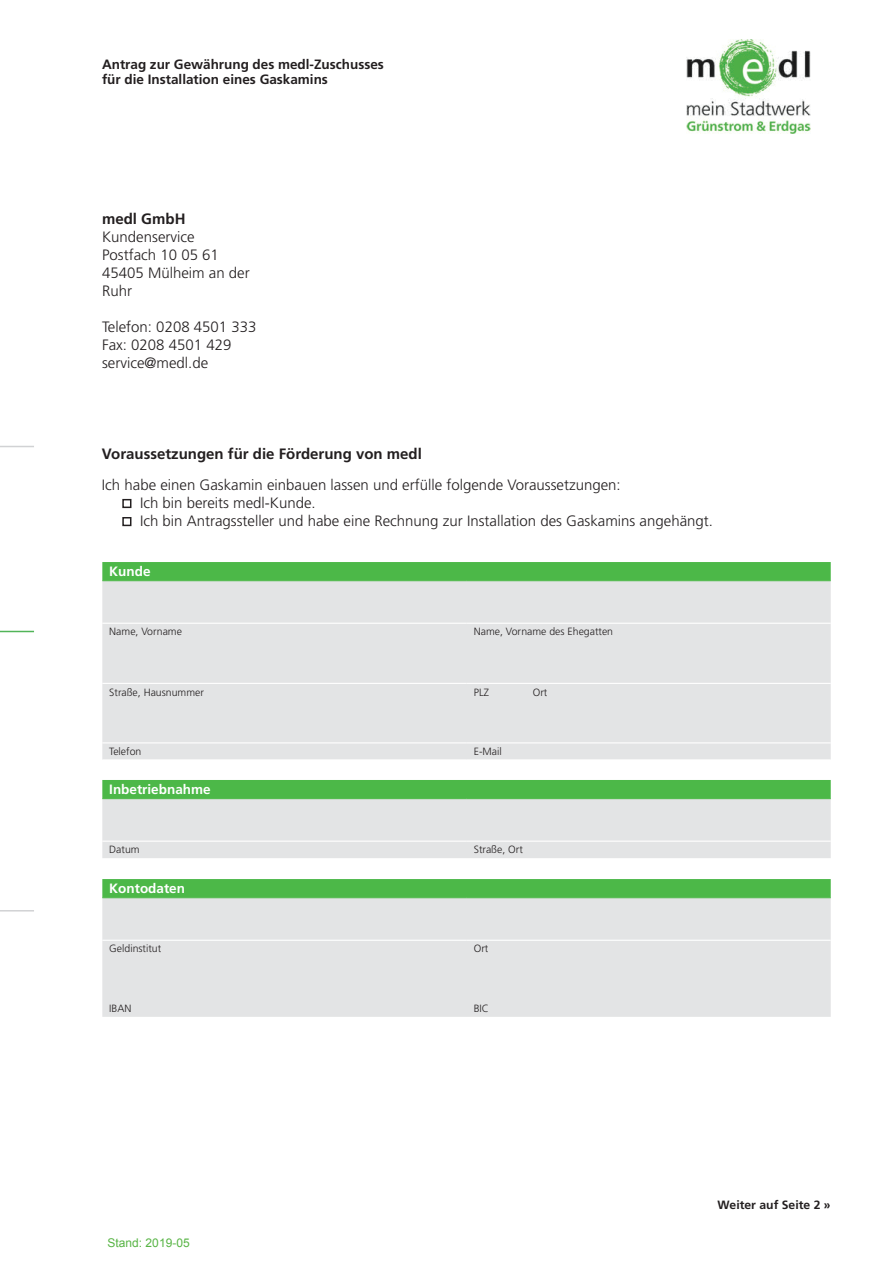
<style>
.page{position:relative;width:885px;height:1263px;background:#fff}
.page>*{position:absolute;margin:0;border:0;box-sizing:border-box;transform-origin:0 0}
.t1{font:300 15px/18px "Frutiger LT";color:#231f20}
.t2{font:700 15px "Frutiger LT";color:#231f20}
.t3{font:700 13.5px/15px "Frutiger LT";color:#231f20}
.t4{font:700 13.5px "Frutiger LT";color:#fff}
.t5{font:700 12px "Frutiger LT";color:#231f20}
.t6{font:12px "Arial";color:#57b444}
.t7{font:300 10.5px "Frutiger LT";color:#231f20}
</style>
<div class="page">
<div style="left:102px;top:581px;width:728px;height:178px;background:#e3e4e5"></div>
<div style="left:102px;top:562px;width:728px;height:19px;background:#4cb848"></div>
<hr style="left:467px;top:580px;width:363px;height:1px;background:#4cb848">
<hr style="left:102px;top:623px;width:349px;height:1px;background:#fff">
<svg style="left:451px;top:623px;width:16px;height:1px"></svg>
<hr style="left:467px;top:623px;width:363px;height:1px;background:#fff">
<hr style="left:102px;top:742px;width:349px;height:1px;background:#fff">
<svg style="left:451px;top:742px;width:16px;height:1px"></svg>
<hr style="left:467px;top:742px;width:363px;height:1px;background:#fff">
<hr style="left:102px;top:683px;width:349px;height:1px;background:#fff">
<svg style="left:451px;top:683px;width:16px;height:1px"></svg>
<hr style="left:467px;top:683px;width:363px;height:1px;background:#fff">
<hr style="left:0;top:631px;width:34px;height:1px;background:#51b458">
<hr style="left:0;top:446px;width:34px;height:1px;background:#d1d2d4">
<hr style="left:0;top:910px;width:34px;height:1px;background:#d1d2d4">
<svg style="left:102px;top:780px;width:728px;height:78px;background:#bed9be"></svg>
<hr style="left:467px;top:840px;width:363px;height:2px;background:#fff">
<div style="left:102px;top:898px;width:728px;height:119px;background:#e3e4e5"></div>
<svg style="left:102px;top:879px;width:728px;height:19px;background:#4cb849"></svg>
<hr style="left:467px;top:897px;width:363px;height:1px;background:#4cb848">
<hr style="left:102px;top:940px;width:349px;height:1px;background:#fff">
<svg style="left:451px;top:940px;width:16px;height:1px"></svg>
<hr style="left:467px;top:940px;width:363px;height:1px;background:#fff">
<div style="left:122px;top:499px;width:9px;height:9px;border:2px solid #231f20"></div>
<div style="left:122px;top:517px;width:9px;height:9px;border:2px solid #231f20"></div>
<img style="left:686px;top:39px;width:124px;height:95px">
<p class="t3" style="left:102px;top:57px;width:283px">Antrag zur Gewährung des medl-Zuschusses für die Installation eines Gaskamins</p>
<p class="t2" style="left:102px;top:210px;width:85px">medl GmbH</p>
<p class="t1" style="left:102px;top:228px;width:149px">Kundenservice<br>Postfach 10 05 61<br>45405 Mülheim an der<br>Ruhr</p>
<p class="t1" style="left:102px;top:318px;width:156px">Telefon: 0208 4501 333<br>Fax: 0208 4501 429 service@medl.de</p>
<p class="t2" style="left:102px;top:444px;width:321px">Voraussetzungen für die Förderung von medl</p>
<p class="t1" style="left:140px;top:476px;width:574px;text-indent:-38px">Ich habe einen Gaskamin einbauen lassen und erfülle folgende Voraussetzungen:<br>Ich bin bereits medl-Kunde.<br>Ich bin Antragssteller und habe eine Rechnung zur Installation des Gaskamins angehängt.</p>
<p class="t4" style="left:109px;top:564px;width:43px">Kunde</p>
<p class="t7" style="left:109px;top:626px;width:74px">Name, Vorname</p>
<p class="t7" style="left:473px;top:626px;width:141px">Name, Vorname des Ehegatten</p>
<p class="t7" style="left:109px;top:686px;width:96px">Straße, Hausnummer</p>
<p class="t7" style="left:473px;top:686px;width:17px">PLZ</p>
<p class="t7" style="left:532px;top:686px;width:16px">Ort</p>
<p class="t7" style="left:109px;top:745px;width:34px">Telefon</p>
<p class="t7" style="left:473px;top:745px;width:29px">E-Mail</p>
<p class="t4" style="left:109px;top:782px;width:103px">Inbetriebnahme</p>
<p class="t7" style="left:109px;top:844px;width:32px">Datum</p>
<p class="t7" style="left:473px;top:844px;width:51px">Straße, Ort</p>
<p class="t4" style="left:109px;top:881px;width:77px">Kontodaten</p>
<p class="t7" style="left:109px;top:943px;width:54px">Geldinstitut</p>
<p class="t7" style="left:473px;top:943px;width:16px">Ort</p>
<p class="t7" style="left:109px;top:1002px;width:24px">IBAN</p>
<p class="t7" style="left:473px;top:1002px;width:17px">BIC</p>
<p class="t6" style="left:108px;top:1236px;width:84px">Stand: 2019-05</p>
<p class="t5" style="left:717px;top:1198px;width:115px">Weiter auf Seite 2 »</p>
</div>
